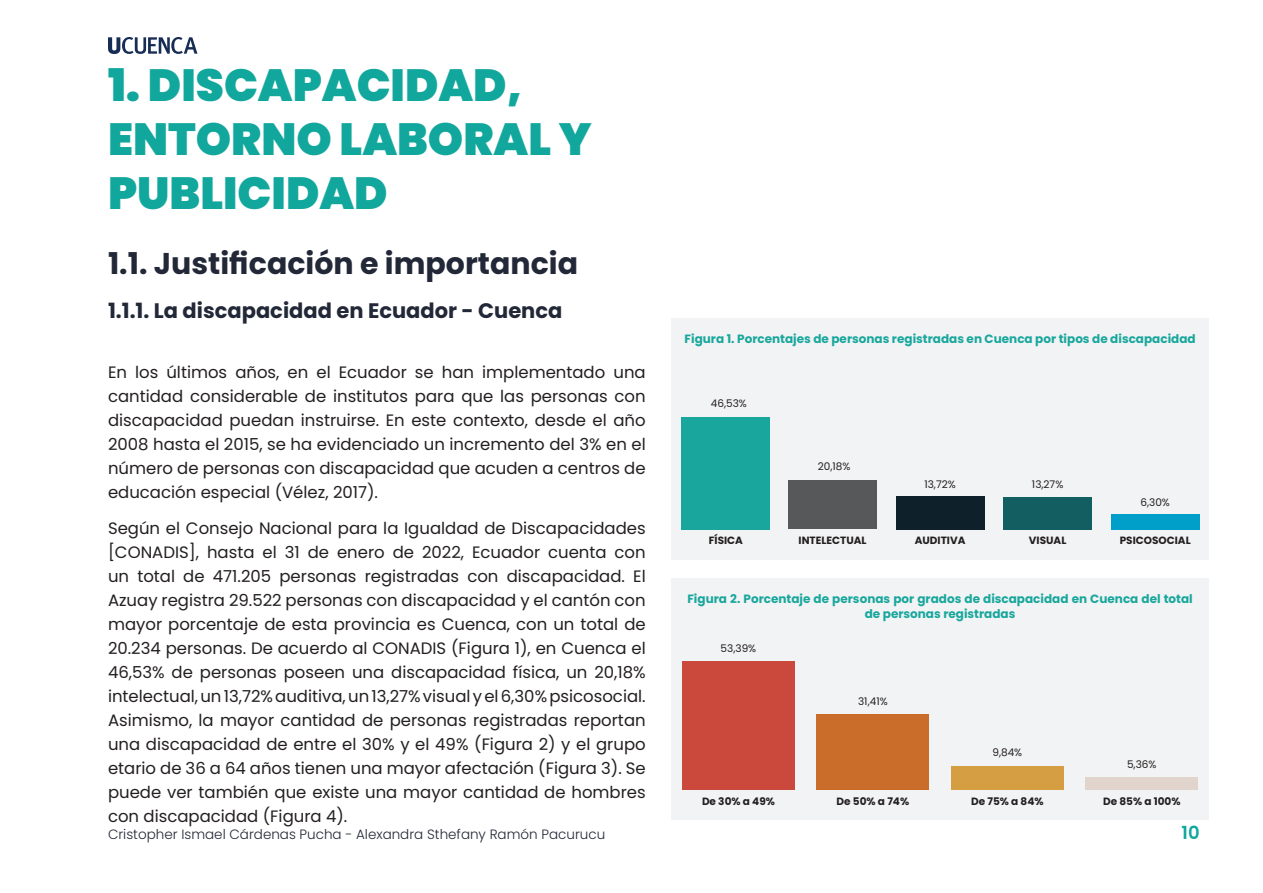
<style>
.page{position:relative;width:1263px;height:893px;background:#fff}
.page>*{position:absolute;margin:0;border:0;box-sizing:border-box;transform-origin:0 0}
.Titulos{font:900 45px/54px "Poppins";color:#12a79d}
.Subtitulos_1{font:700 30px "Poppins";color:#222837}
.Subtitulos_2{font:700 21px "Poppins";color:#222837}
.t1{font:600 18px "Poppins";color:#12a79d}
.Contenido{font:16.5px/24px "Poppins";color:#231f20;text-align:justify}
.t2{font:300 13.5px "Poppins";color:#222837}
.Imagenes_Titulos{font:700 12px/15px "Poppins";color:#19a79d;text-align:center}
.Imagenes_Cont{font:700 10.5px "Poppins";color:#231f20}
.Imagenes_Cont-2{font:10.5px "Poppins";color:#231f20}
</style>
<div class="page">
<svg style="left:108px;top:37px;width:89px;height:17px"></svg>
<div style="left:671px;top:318px;width:538px;height:241px;background:#f2f3f4"></div>
<div style="left:681px;top:417px;width:88px;height:112px;background:#19a79d"></div>
<div style="left:788px;top:481px;width:89px;height:48px;background:#57585a"></div>
<div style="left:896px;top:496px;width:88px;height:33px;background:#0e212a"></div>
<div style="left:1003px;top:497px;width:89px;height:32px;background:#125e60"></div>
<div style="left:1111px;top:514px;width:88px;height:15px;background:#009fca"></div>
<div style="left:671px;top:579px;width:538px;height:241px;background:#f2f3f4"></div>
<div style="left:682px;top:661px;width:113px;height:129px;background:#cb483d"></div>
<div style="left:816px;top:714px;width:113px;height:76px;background:#ca6d2a"></div>
<div style="left:951px;top:766px;width:113px;height:24px;background:#d59e43"></div>
<div style="left:1085px;top:777px;width:113px;height:13px;background:#e1d4cd"></div>
<p class="Titulos" style="left:108px;top:59px;width:485px">1. DISCAPACIDAD,<br>ENTORNO LABORAL Y<br>PUBLICIDAD</p>
<p class="Subtitulos_1" style="left:108px;top:247px;width:472px">1.1. Justificación e importancia</p>
<p class="Subtitulos_2" style="left:108px;top:298px;width:456px">1.1.1. La discapacidad en Ecuador - Cuenca</p>
<p class="Imagenes_Titulos" style="left:685px;top:331px;width:512px">Figura 1. Porcentajes de personas registradas en Cuenca por tipos de discapacidad</p>
<p class="Contenido" style="left:108px;top:360px;width:539px">En los últimos años, en el Ecuador se han implementado una cantidad considerable de institutos para que las personas con discapacidad puedan instruirse. En este contexto, desde el año 2008 hasta el 2015, se ha evidenciado un incremento del 3% en el número de personas con discapacidad que acuden a centros de educación especial (Vélez, 2017).</p>
<p class="Contenido" style="left:108px;top:516px;width:539px">Según el Consejo Nacional para la Igualdad de Discapacidades [CONADIS], hasta el 31 de enero de 2022, Ecuador cuenta con un total de 471.205 personas registradas con discapacidad. El Azuay registra 29.522 personas con discapacidad y el cantón con mayor porcentaje de esta provincia es Cuenca, con un total de 20.234 personas. De acuerdo al CONADIS (Figura 1), en Cuenca el 46,53% de personas poseen una discapacidad física, un 20,18% intelectual, un 13,72% auditiva, un 13,27% visual y el 6,30% psicosocial.<br>Asimismo, la mayor cantidad de personas registradas reportan una discapacidad de entre el 30% y el 49% (Figura 2) y el grupo etario de 36 a 64 años tienen una mayor afectación (Figura 3). Se puede ver también que existe una mayor cantidad de hombres con discapacidad (Figura 4).</p>
<p class="Imagenes_Cont-2" style="left:711px;top:397px;width:38px">46,53%</p>
<p class="Imagenes_Cont-2" style="left:818px;top:460px;width:34px">20,18%</p>
<p class="Imagenes_Cont-2" style="left:924px;top:478px;width:33px">13,72%</p>
<p class="Imagenes_Cont-2" style="left:1032px;top:478px;width:33px">13,27%</p>
<p class="Imagenes_Cont-2" style="left:1140px;top:496px;width:31px">6,30%</p>
<p class="Imagenes_Cont" style="left:709px;top:534px;width:36px">FÍSICA</p>
<p class="Imagenes_Cont" style="left:799px;top:534px;width:69px">INTELECTUAL</p>
<p class="Imagenes_Cont" style="left:915px;top:534px;width:52px">AUDITIVA</p>
<p class="Imagenes_Cont" style="left:1029px;top:534px;width:39px">VISUAL</p>
<p class="Imagenes_Cont" style="left:1120px;top:534px;width:72px">PSICOSOCIAL</p>
<p class="Imagenes_Titulos" style="left:687px;top:592px;width:507px">Figura 2. Porcentaje de personas por grados de discapacidad en Cuenca del total de personas registradas</p>
<p class="Imagenes_Cont-2" style="left:721px;top:643px;width:37px">53,39%</p>
<p class="Imagenes_Cont-2" style="left:858px;top:695px;width:31px">31,41%</p>
<p class="Imagenes_Cont-2" style="left:992px;top:747px;width:31px">9,84%</p>
<p class="Imagenes_Cont-2" style="left:1127px;top:758px;width:31px">5,36%</p>
<p class="Imagenes_Cont" style="left:702px;top:795px;width:74px">De 30% a 49%</p>
<p class="Imagenes_Cont" style="left:837px;top:795px;width:74px">De 50% a 74%</p>
<p class="Imagenes_Cont" style="left:971px;top:795px;width:74px">De 75% a 84%</p>
<p class="Imagenes_Cont" style="left:1103px;top:795px;width:79px">De 85% a 100%</p>
<p class="t2" style="left:108px;top:826px;width:499px">Cristopher Ismael Cárdenas Pucha - Alexandra Sthefany Ramón Pacurucu</p>
<p class="t1" style="left:1181px;top:822px;width:20px">10</p>
</div>
